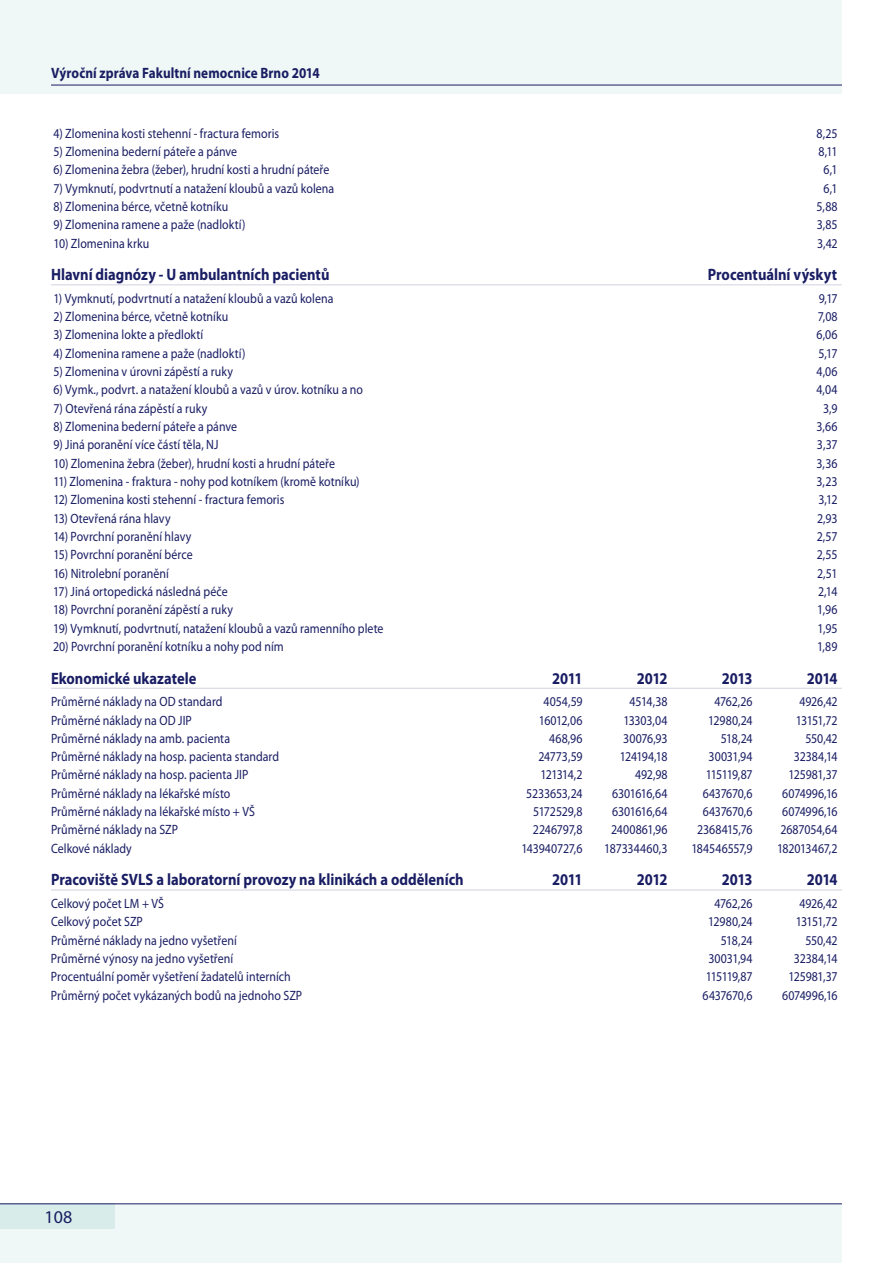
<style>
.page{position:relative;width:893px;height:1263px;background:#fff}
.page>*{position:absolute;margin:0;border:0;box-sizing:border-box;transform-origin:0 0}
.t1{font:18px "Myriad Pro";color:#191d63}
.t2{font:700 16.5px "Myriad Pro";color:#191d63;scale:.88 1}
.t3{font:700 15px "Myriad Pro";letter-spacing:.005em;color:#191d63;scale:.88 1}
.t4{font:13.5px "Myriad Pro";color:#191d63;scale:.88 1}
.t5{font:13.5px "Myriad Pro";letter-spacing:-.025em;color:#191d63;scale:.88 1}
.t6{font:13.5px "Myriad Pro";letter-spacing:-.02em;color:#191d63;scale:.88 1}
.t7{font:13.5px "Myriad Pro";letter-spacing:-.04em;color:#191d63;scale:.88 1}
.t8{font:13.5px "Myriad Pro";letter-spacing:-.06em;color:#191d63;scale:.88 1}
.t9{font:13.5px "Myriad Pro";letter-spacing:-.03em;color:#191d63;scale:.88 1}
.t10{font:13.5px "Myriad Pro";letter-spacing:-.05em;color:#191d63;scale:.88 1}
</style>
<div class="page">
<div style="left:0;top:1204px;width:842px;height:59px;background:#eff8f6"></div>
<div style="left:0;top:0;width:842px;height:94px;background:#eff8f6"></div>
<hr style="left:51px;top:85px;width:791px;height:1px;background:#191d63">
<div style="left:0;top:1203px;width:115px;height:26px;background:#d8edea"></div>
<hr style="left:0;top:1203px;width:842px;height:1px;background:#191d63">
<hr style="left:51px;top:284px;width:791px;height:1px;background:#d1d2e0">
<hr style="left:51px;top:688px;width:791px;height:1px;background:#d1d2e0">
<hr style="left:51px;top:890px;width:791px;height:1px;background:#d1d2e0">
<p class="t3" style="left:51px;top:63px;width:307px">Výroční zpráva Fakultní nemocnice Brno 2014</p>
<p class="t4" style="left:54px;top:125px;width:258px">4) Zlomenina kosti stehenní - fractura femoris</p>
<p class="t4" style="left:816px;top:125px;width:26px">8,25</p>
<p class="t4" style="left:54px;top:143px;width:210px">5) Zlomenina bederní páteře a pánve</p>
<p class="t4" style="left:819px;top:143px;width:23px">8,11</p>
<p class="t4" style="left:54px;top:161px;width:315px">6) Zlomenina žebra (žeber), hrudní kosti a hrudní páteře</p>
<p class="t4" style="left:824px;top:161px;width:17px">6,1</p>
<p class="t4" style="left:54px;top:180px;width:321px">7) Vymknutí, podvrtnutí a natažení kloubů a vazů kolena</p>
<p class="t4" style="left:824px;top:180px;width:17px">6,1</p>
<p class="t4" style="left:53px;top:198px;width:200px">8) Zlomenina bérce, včetně kotníku</p>
<p class="t4" style="left:817px;top:198px;width:25px">5,88</p>
<p class="t4" style="left:53px;top:216px;width:220px">9) Zlomenina ramene a paže (nadloktí)</p>
<p class="t4" style="left:817px;top:216px;width:25px">3,85</p>
<p class="t4" style="left:53px;top:235px;width:110px">10) Zlomenina krku</p>
<p class="t4" style="left:817px;top:235px;width:25px">3,42</p>
<p class="t2" style="left:51px;top:264px;width:318px">Hlavní diagnózy - U ambulantních pacientů</p>
<p class="t2" style="left:708px;top:264px;width:149px">Procentuální výskyt</p>
<p class="t4" style="left:54px;top:290px;width:320px">1) Vymknutí, podvrtnutí a natažení kloubů a vazů kolena</p>
<p class="t4" style="left:819px;top:290px;width:23px">9,17</p>
<p class="t4" style="left:54px;top:308px;width:200px">2) Zlomenina bérce, včetně kotníku</p>
<p class="t4" style="left:818px;top:308px;width:24px">7,08</p>
<p class="t4" style="left:54px;top:327px;width:172px">3) Zlomenina lokte a předloktí</p>
<p class="t4" style="left:816px;top:327px;width:25px">6,06</p>
<p class="t4" style="left:53px;top:345px;width:220px">4) Zlomenina ramene a paže (nadloktí)</p>
<p class="t4" style="left:818px;top:345px;width:23px">5,17</p>
<p class="t4" style="left:53px;top:363px;width:205px">5) Zlomenina v úrovni zápěstí a ruky</p>
<p class="t4" style="left:817px;top:363px;width:25px">4,06</p>
<p class="t4" style="left:53px;top:382px;width:353px">6) Vymk., podvrt. a natažení kloubů a vazů v úrov. kotníku a no</p>
<p class="t4" style="left:816px;top:382px;width:25px">4,04</p>
<p class="t4" style="left:53px;top:400px;width:176px">7) Otevřená rána zápěstí a ruky</p>
<p class="t4" style="left:823px;top:400px;width:18px">3,9</p>
<p class="t4" style="left:53px;top:418px;width:210px">8) Zlomenina bederní páteře a pánve</p>
<p class="t4" style="left:817px;top:418px;width:25px">3,66</p>
<p class="t4" style="left:53px;top:436px;width:189px">9) Jiná poranění více částí těla, NJ</p>
<p class="t4" style="left:817px;top:436px;width:25px">3,37</p>
<p class="t4" style="left:53px;top:455px;width:322px">10) Zlomenina žebra (žeber), hrudní kosti a hrudní páteře</p>
<p class="t4" style="left:817px;top:455px;width:25px">3,36</p>
<p class="t4" style="left:53px;top:473px;width:349px">11) Zlomenina - fraktura - nohy pod kotníkem (kromě kotníku)</p>
<p class="t4" style="left:817px;top:473px;width:25px">3,23</p>
<p class="t4" style="left:53px;top:491px;width:264px">12) Zlomenina kosti stehenní - fractura femoris</p>
<p class="t4" style="left:818px;top:491px;width:23px">3,12</p>
<p class="t4" style="left:53px;top:510px;width:135px">13) Otevřená rána hlavy</p>
<p class="t4" style="left:817px;top:510px;width:25px">2,93</p>
<p class="t4" style="left:53px;top:528px;width:158px">14) Povrchní poranění hlavy</p>
<p class="t4" style="left:817px;top:528px;width:25px">2,57</p>
<p class="t4" style="left:53px;top:546px;width:160px">15) Povrchní poranění bérce</p>
<p class="t4" style="left:817px;top:546px;width:25px">2,55</p>
<p class="t4" style="left:53px;top:565px;width:133px">16) Nitrolební poranění</p>
<p class="t4" style="left:817px;top:565px;width:25px">2,51</p>
<p class="t4" style="left:53px;top:583px;width:200px">17) Jiná ortopedická následná péče</p>
<p class="t4" style="left:818px;top:583px;width:24px">2,14</p>
<p class="t4" style="left:53px;top:601px;width:206px">18) Povrchní poranění zápěstí a ruky</p>
<p class="t4" style="left:817px;top:601px;width:24px">1,96</p>
<p class="t4" style="left:53px;top:620px;width:377px">19) Vymknutí, podvrtnutí, natažení kloubů a vazů ramenního plete</p>
<p class="t4" style="left:817px;top:620px;width:24px">1,95</p>
<p class="t4" style="left:53px;top:638px;width:263px">20) Povrchní poranění kotníku a nohy pod ním</p>
<p class="t4" style="left:817px;top:638px;width:25px">1,89</p>
<p class="t2" style="left:51px;top:667px;width:167px">Ekonomické ukazatele</p>
<p class="t2" style="left:552px;top:667px;width:36px">2011</p>
<p class="t2" style="left:637px;top:667px;width:36px">2012</p>
<p class="t2" style="left:722px;top:667px;width:36px">2013</p>
<p class="t2" style="left:807px;top:667px;width:36px">2014</p>
<p class="t4" style="left:51px;top:693px;width:197px">Průměrné náklady na OD standard</p>
<p class="t4" style="left:543px;top:693px;width:46px">4054,59</p>
<p class="t4" style="left:630px;top:693px;width:45px">4514,38</p>
<p class="t4" style="left:715px;top:693px;width:45px">4762,26</p>
<p class="t4" style="left:799px;top:693px;width:45px">4926,42</p>
<p class="t4" style="left:51px;top:712px;width:162px">Průměrné náklady na OD JIP</p>
<p class="t4" style="left:539px;top:712px;width:51px">16012,06</p>
<p class="t4" style="left:623px;top:712px;width:52px">13303,04</p>
<p class="t4" style="left:708px;top:712px;width:52px">12980,24</p>
<p class="t4" style="left:796px;top:712px;width:49px">13151,72</p>
<p class="t4" style="left:51px;top:730px;width:205px">Průměrné náklady na amb. pacienta</p>
<p class="t4" style="left:549px;top:730px;width:39px">468,96</p>
<p class="t4" style="left:623px;top:730px;width:52px">30076,93</p>
<p class="t4" style="left:721px;top:730px;width:38px">518,24</p>
<p class="t4" style="left:805px;top:730px;width:38px">550,42</p>
<p class="t4" style="left:51px;top:748px;width:261px">Průměrné náklady na hosp. pacienta standard</p>
<p class="t4" style="left:538px;top:748px;width:52px">24773,59</p>
<p class="t10" style="left:620px;top:748px;width:56px">124194,18</p>
<p class="t4" style="left:709px;top:748px;width:52px">30031,94</p>
<p class="t4" style="left:794px;top:748px;width:51px">32384,14</p>
<p class="t4" style="left:51px;top:767px;width:226px">Průměrné náklady na hosp. pacienta JIP</p>
<p class="t4" style="left:540px;top:767px;width:49px">121314,2</p>
<p class="t4" style="left:635px;top:767px;width:38px">492,98</p>
<p class="t8" style="left:706px;top:767px;width:55px">115119,87</p>
<p class="t9" style="left:789px;top:767px;width:57px">125981,37</p>
<p class="t4" style="left:51px;top:785px;width:205px">Průměrné náklady na lékařské místo</p>
<p class="t6" style="left:526px;top:785px;width:65px">5233653,24</p>
<p class="t7" style="left:612px;top:785px;width:65px">6301616,64</p>
<p class="t5" style="left:703px;top:785px;width:58px">6437670,6</p>
<p class="t4" style="left:782px;top:785px;width:64px">6074996,16</p>
<p class="t4" style="left:51px;top:803px;width:233px">Průměrné náklady na lékařské místo + VŠ</p>
<p class="t4" style="left:533px;top:803px;width:58px">5172529,8</p>
<p class="t7" style="left:612px;top:803px;width:65px">6301616,64</p>
<p class="t5" style="left:703px;top:803px;width:58px">6437670,6</p>
<p class="t4" style="left:782px;top:803px;width:64px">6074996,16</p>
<p class="t4" style="left:51px;top:821px;width:146px">Průměrné náklady na SZP</p>
<p class="t4" style="left:533px;top:821px;width:58px">2246797,8</p>
<p class="t4" style="left:611px;top:821px;width:66px">2400861,96</p>
<p class="t4" style="left:697px;top:821px;width:65px">2368415,76</p>
<p class="t4" style="left:780px;top:821px;width:67px">2687054,64</p>
<p class="t4" style="left:51px;top:840px;width:93px">Celkové náklady</p>
<p class="t4" style="left:521px;top:840px;width:71px">143940727,6</p>
<p class="t4" style="left:604px;top:840px;width:73px">187334460,3</p>
<p class="t4" style="left:691px;top:840px;width:71px">184546557,9</p>
<p class="t6" style="left:777px;top:840px;width:70px">182013467,2</p>
<p class="t2" style="left:51px;top:869px;width:471px">Pracoviště SVLS a laboratorní provozy na klinikách a odděleních</p>
<p class="t2" style="left:552px;top:869px;width:36px">2011</p>
<p class="t2" style="left:637px;top:869px;width:36px">2012</p>
<p class="t2" style="left:722px;top:869px;width:36px">2013</p>
<p class="t2" style="left:807px;top:869px;width:36px">2014</p>
<p class="t4" style="left:51px;top:895px;width:130px">Celkový počet LM + VŠ</p>
<p class="t4" style="left:715px;top:895px;width:45px">4762,26</p>
<p class="t4" style="left:799px;top:895px;width:45px">4926,42</p>
<p class="t4" style="left:51px;top:913px;width:106px">Celkový počet SZP</p>
<p class="t4" style="left:708px;top:913px;width:52px">12980,24</p>
<p class="t4" style="left:796px;top:913px;width:49px">13151,72</p>
<p class="t4" style="left:51px;top:932px;width:213px">Průměrné náklady na jedno vyšetření</p>
<p class="t4" style="left:721px;top:932px;width:38px">518,24</p>
<p class="t4" style="left:805px;top:932px;width:38px">550,42</p>
<p class="t4" style="left:51px;top:950px;width:209px">Průměrné výnosy na jedno vyšetření</p>
<p class="t4" style="left:708px;top:950px;width:52px">30031,94</p>
<p class="t4" style="left:794px;top:950px;width:51px">32384,14</p>
<p class="t4" style="left:51px;top:968px;width:274px">Procentuální poměr vyšetření žadatelů interních</p>
<p class="t8" style="left:706px;top:968px;width:55px">115119,87</p>
<p class="t9" style="left:788px;top:968px;width:57px">125981,37</p>
<p class="t4" style="left:51px;top:987px;width:287px">Průměrný počet vykázaných bodů na jednoho SZP</p>
<p class="t5" style="left:703px;top:987px;width:58px">6437670,6</p>
<p class="t4" style="left:782px;top:987px;width:64px">6074996,16</p>
<h1 class="t1" style="left:45px;top:1206px;width:29px">108</h1>
</div>
